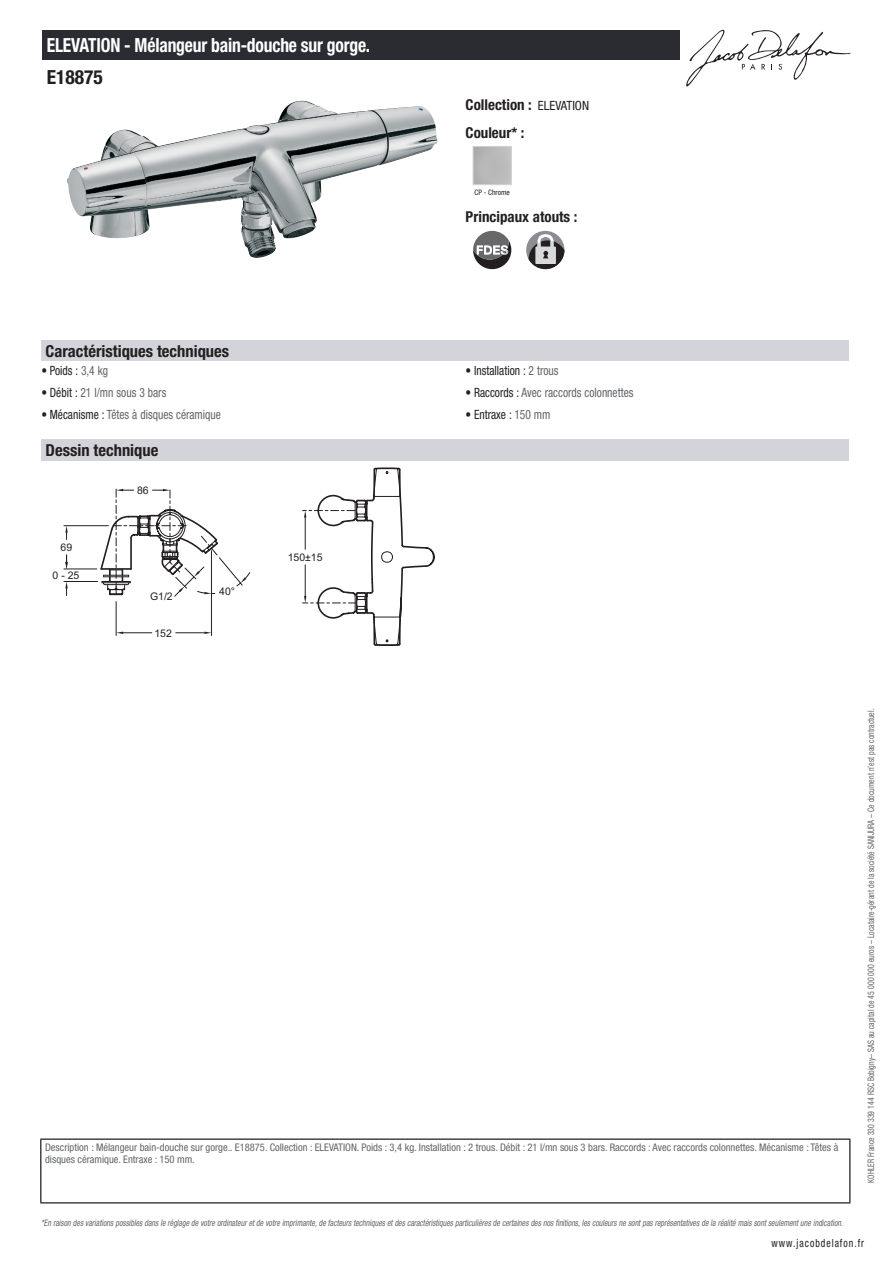
<style>
.page{position:relative;width:893px;height:1263px;background:#fff}
.page>*{position:absolute;margin:0;border:0;box-sizing:border-box;transform-origin:0 0}
.t1{font:700 condensed 19.5px "Helvetica Neue LT Std";letter-spacing:-.01em;color:#fff;scale:.9 1}
.t2{font:700 condensed 19.5px "Helvetica Neue LT Std";color:#231f20}
.t3{font:700 condensed 16.5px "Helvetica Neue LT Std";color:#231f20}
.t4{font:700 condensed 15px/27.8px "Helvetica Neue LT Std";color:#231f20}
.t5{font:condensed 12.75px "Helvetica Neue LT Std";color:#626568;scale:.9 1}
.t6{font:condensed 12.75px "Helvetica Neue LT Std";color:#231f20;scale:.9 1}
.t7{font:condensed 11.25px "Helvetica Neue LT Std";letter-spacing:.1em;color:#231f20;scale:.87 1}
.t8{font:condensed 10.5px/12px "Helvetica Neue LT Std";color:#626568}
.t9{font:10.5px "Arial";color:#231f20}
.t10{font:italic condensed 9px "Helvetica Neue LT Std";color:#626568;scale:.87 1}
.t11{font:condensed 9px "Helvetica Neue LT Std";color:#626568;scale:.87 1}
.t12{font:condensed 7.5px "Helvetica Neue LT Std";color:#231f20}
.s1{font-weight:400;font-size:12.75px}
.s2{color:#626568}
.s3{color:#231f20}
</style>
<div class="page">
<svg style="left:686px;top:30px;width:164px;height:57px"></svg>
<img style="left:67px;top:101px;width:371px;height:157px">
<div style="left:473px;top:146px;width:39px;height:39px;border:1px solid #d3d4da"></div>
<svg style="left:473px;top:231px;width:38px;height:38px"></svg>
<div style="left:526px;top:231px;width:38px;height:38px;background:#8b8d90;border-radius:50%"></div>
<svg style="left:529px;top:234px;width:35px;height:35px"></svg>
<div style="left:41px;top:340px;width:808px;height:21px;background:#d3d4da"></div>
<div style="left:41px;top:440px;width:808px;height:21px;background:#d3d4da"></div>
<svg style="left:63px;top:467px;width:372px;height:179px"></svg>
<div style="left:43px;top:30px;width:637px;height:30px;background:#2a2c32"></div>
<hr style="left:40px;top:1138px;width:810px;height:2px;background:#040503">
<hr style="left:40px;top:1140px;width:1px;height:62px;background:#040503">
<hr style="left:849px;top:1140px;width:1px;height:62px;background:#040503">
<hr style="left:40px;top:1202px;width:810px;height:1px;background:#040503">
<h1 class="t1" style="left:47px;top:33px;width:361px">ELEVATION - Mélangeur bain-douche sur gorge.</h1>
<h1 class="t2" style="left:47px;top:65px;width:58px">E18875</h1>
<h3 class="t4" style="left:466px;top:90px;width:125px">Collection : <span class="s1">ELEVATION<br></span>Couleur* :</h3>
<p class="t12" style="left:474px;top:188px;width:37px">CP - Chrome</p>
<h3 class="t4" style="left:466px;top:203px;width:113px">Principaux atouts :</h3>
<h2 class="t3" style="left:46px;top:341px;width:185px">Caractéristiques techniques</h2>
<h3 class="t6" style="left:41px;top:363px;width:76px">• Poids : <span class="s2">3,4 kg</span></h3>
<h3 class="t6" style="left:466px;top:363px;width:105px">• Installation : <span class="s2">2 trous</span></h3>
<h3 class="t5" style="left:41px;top:385px;width:140px"><span class="s3">• Débit :</span> 21 l/mn sous 3 bars</h3>
<h3 class="t5" style="left:466px;top:385px;width:188px"><span class="s3">• Raccords :</span> Avec raccords colonnettes</h3>
<h3 class="t5" style="left:41px;top:407px;width:201px"><span class="s3">• Mécanisme :</span> Têtes à disques céramique</h3>
<h3 class="t6" style="left:466px;top:407px;width:96px">• Entraxe : <span class="s2">150 mm</span></h3>
<h2 class="t3" style="left:46px;top:440px;width:114px">Dessin technique</h2>
<p class="t9" style="left:61px;top:541px;width:13px">69</p>
<p class="t9" style="left:53px;top:568px;width:28px">0 - 25</p>
<p class="t9" style="left:137px;top:483px;width:13px">86</p>
<p class="t9" style="left:150px;top:589px;width:24px">G1/2</p>
<p class="t9" style="left:154px;top:626px;width:19px">152</p>
<p class="t9" style="left:219px;top:584px;width:17px">40°</p>
<p class="t9" style="left:288px;top:550px;width:36px">150±15</p>
<p class="t8" style="left:45px;top:1141px;width:795px">Description : Mélangeur bain-douche sur gorge.. E18875. Collection : ELEVATION. Poids : 3,4 kg. Installation : 2 trous. Débit : 21 l/mn sous 3 bars. Raccords : Avec raccords colonnettes. Mécanisme : Têtes à disques céramique. Entraxe : 150 mm.</p>
<p class="t11" style="left:866px;top:1183px;width:547px;rotate:-90deg">KOHLER France 330 339 144 RSC Bobigny– SAS au capital de 45 000 000 euros – Locataire-gérant de la société SANIJURA – Ce document n’est pas contractuel.</p>
<p class="t10" style="left:41px;top:1217px;width:925px">*En raison desvariationspossiblesdansle réglage de votre ordinateuretde votre imprimante,de facteurstechniquesetdescaractéristiquesparticulièresde certainesdesnosfinitions,lescouleursne sontpasreprésentativesde la réalité maissontseulementune indication.</p>
<p class="t7" style="left:772px;top:1237px;width:108px">www.jacobdelafon.fr</p>
</div>
